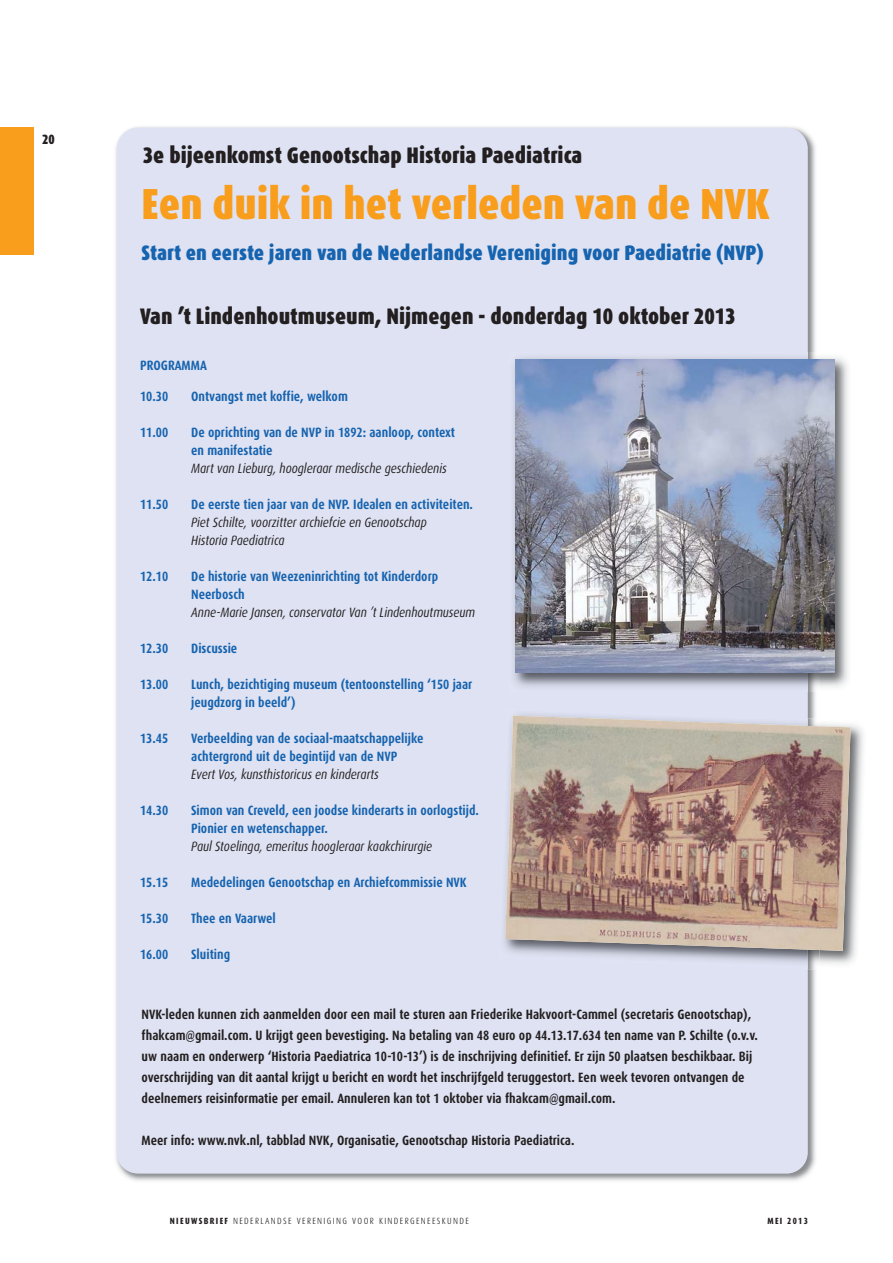
<style>
.page{position:relative;width:893px;height:1263px;background:#fff}
.page>*{position:absolute;margin:0;border:0;box-sizing:border-box;transform-origin:0 0}
.t1{font:900 43.5px "Dax Condensed";color:#f99d1c}
.t2{font:900 22.5px "Dax Condensed";color:#231f20}
.t3{font:900 21px "Dax Condensed";color:#1663af}
.t4{font:700 13.5px/21px "Dax Condensed";color:#231f20}
.t5{font:700 13.5px/18px "Dax Condensed";color:#1663af}
.t6{font:italic 13.5px/18px "Dax";color:#231f20;scale:.85 1}
.t7{font:900 13.5px "Dax Condensed";color:#231f20}
.t8{font:300 9px "Dax Condensed";letter-spacing:.15em;color:#231f20}
.t9{font:800 9px "Dax Condensed";letter-spacing:.15em;color:#231f20}
.s1{font-weight:800}
</style>
<div class="page">
<div style="left:0;top:128px;width:34px;height:127px;background:#f99d1c"></div>
<div style="left:117px;top:128px;width:691px;height:1046px;background:#dee2f2;border-radius:21px"></div>
<img style="left:513px;top:353px;width:335px;height:339px">
<img style="left:515px;top:359px;width:319px;height:314px">
<img style="left:808px;top:724px;width:55px;height:247px">
<img style="left:505px;top:716px;width:345px;height:235px">
<p class="t7" style="left:42px;top:133px;width:14px">20</p>
<h2 class="t2" style="left:143px;top:146px;width:441px">3e bijeenkomst Genootschap Historia Paediatrica</h2>
<h1 class="t1" style="left:142px;top:185px;width:629px">Een duik in het verleden van de NVK</h1>
<h3 class="t3" style="left:142px;top:243px;width:624px">Start en eerste jaren van de Nederlandse Vereniging voor Paediatrie (NVP)</h3>
<h2 class="t2" style="left:140px;top:306px;width:597px">Van ’t Lindenhoutmuseum, Nijmegen - donderdag 10 oktober 2013</h2>
<p class="t5" style="left:140px;top:357px;width:68px">PROGRAMMA</p>
<p class="t5" style="left:140px;top:388px;width:30px">10.30</p>
<p class="t5" style="left:191px;top:388px;width:158px">Ontvangst met koffie, welkom</p>
<p class="t5" style="left:140px;top:424px;width:30px">11.00</p>
<p class="t5" style="left:191px;top:424px;width:265px">De oprichting van de NVP in 1892: aanloop, context en manifestatie</p>
<p class="t6" style="left:191px;top:460px;width:302px">Mart van Lieburg, hoogleraar medische geschiedenis</p>
<p class="t5" style="left:140px;top:496px;width:30px">11.50</p>
<p class="t5" style="left:191px;top:496px;width:283px">De eerste tien jaar van de NVP. Idealen en activiteiten.</p>
<p class="t6" style="left:191px;top:514px;width:279px">Piet Schilte, voorzitter archiefcie en Genootschap<br>Historia Paediatrica</p>
<p class="t5" style="left:140px;top:568px;width:30px">12.10</p>
<p class="t5" style="left:191px;top:568px;width:249px">De historie van Weezeninrichting tot Kinderdorp<br>Neerbosch</p>
<p class="t6" style="left:191px;top:604px;width:336px">Anne-Marie Jansen, conservator Van ’t Lindenhoutmuseum</p>
<p class="t5" style="left:140px;top:640px;width:30px">12.30</p>
<p class="t5" style="left:191px;top:640px;width:48px">Discussie</p>
<p class="t5" style="left:140px;top:676px;width:30px">13.00</p>
<p class="t5" style="left:191px;top:676px;width:283px">Lunch, bezichtiging museum (tentoonstelling ‘150 jaar jeugdzorg in beeld’)</p>
<p class="t5" style="left:140px;top:730px;width:30px">13.45</p>
<p class="t5" style="left:191px;top:730px;width:234px">Verbeelding van de sociaal-maatschappelijke achtergrond uit de begintijd van de NVP</p>
<p class="t6" style="left:191px;top:766px;width:222px">Evert Vos, kunsthistoricus en kinderarts</p>
<p class="t5" style="left:140px;top:802px;width:30px">14.30</p>
<p class="t5" style="left:191px;top:802px;width:289px">Simon van Creveld, een joodse kinderarts in oorlogstijd.<br>Pionier en wetenschapper.</p>
<p class="t6" style="left:191px;top:838px;width:285px">Paul Stoelinga, emeritus hoogleraar kaakchirurgie</p>
<p class="t5" style="left:140px;top:874px;width:30px">15.15</p>
<p class="t5" style="left:191px;top:874px;width:277px">Mededelingen Genootschap en Archiefcommissie NVK</p>
<p class="t5" style="left:140px;top:910px;width:30px">15.30</p>
<p class="t5" style="left:191px;top:910px;width:86px">Thee en Vaarwel</p>
<p class="t5" style="left:140px;top:946px;width:30px">16.00</p>
<p class="t5" style="left:191px;top:946px;width:40px">Sluiting</p>
<p class="t4" style="left:142px;top:1004px;width:618px">NVK-leden kunnen zich aanmelden door een mail te sturen aan Friederike Hakvoort-Cammel (secretaris Genootschap), fhakcam@gmail.com. U krijgt geen bevestiging. Na betaling van 48 euro op 44.13.17.634 ten name van P. Schilte (o.v.v. uw naam en onderwerp ‘Historia Paediatrica 10-10-13’) is de inschrijving definitief. Er zijn 50 plaatsen beschikbaar. Bij overschrijding van dit aantal krijgt u bericht en wordt het inschrijfgeld teruggestort. Een week tevoren ontvangen de deelnemers reisinformatie per email. Annuleren kan tot 1 oktober via fhakcam@gmail.com.</p>
<p class="t4" style="left:142px;top:1130px;width:434px">Meer info: www.nvk.nl, tabblad NVK, Organisatie, Genootschap Historia Paediatrica.</p>
<p class="t8" style="left:170px;top:1217px;width:300px"><span class="s1">NIEUWSBRIEF</span> NEDERLANDSE VERENIGING VOOR KINDERGENEESKUNDE</p>
<p class="t9" style="left:767px;top:1217px;width:42px">MEI 2013</p>
</div>
